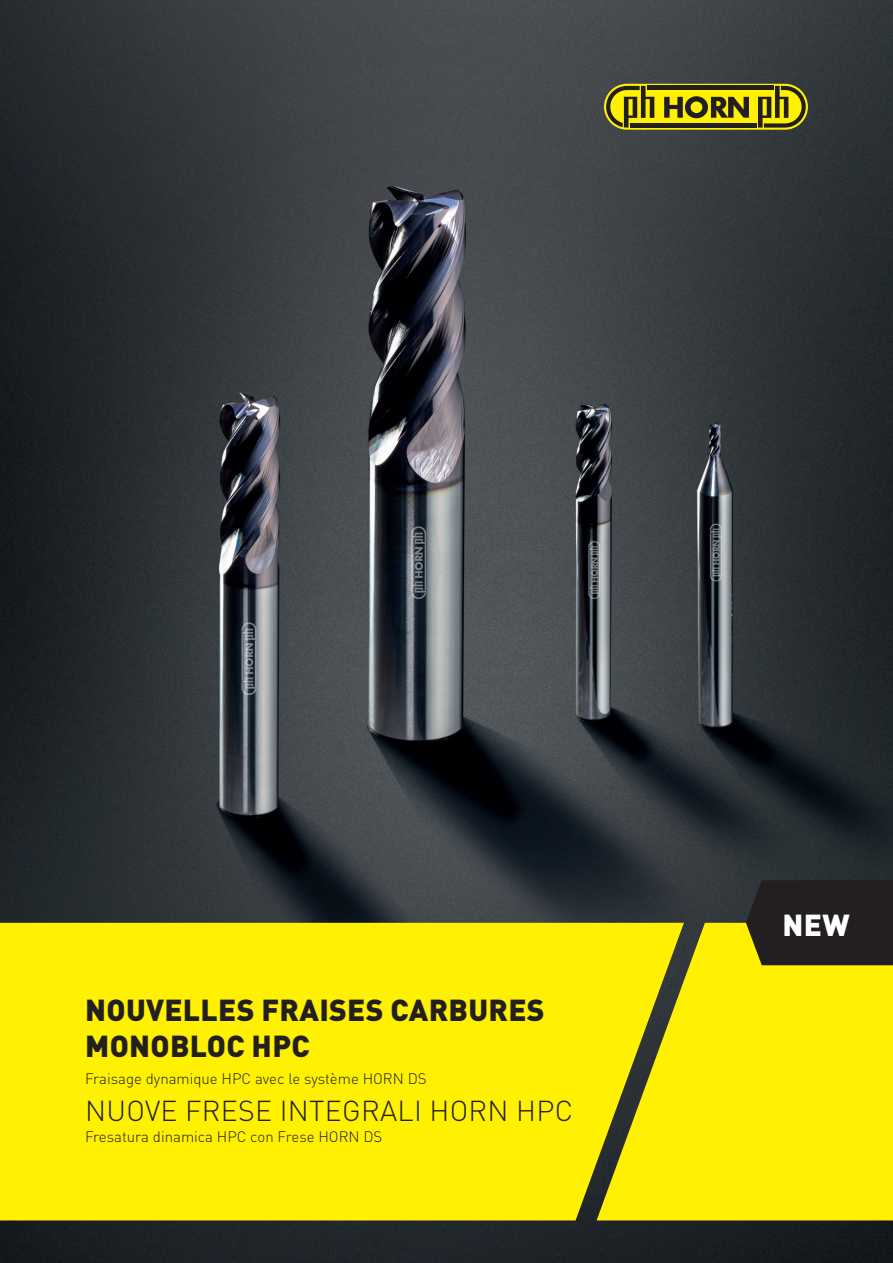
<style>
.page{position:relative;width:893px;height:1263px;background:#fff}
.page>*{position:absolute;margin:0;border:0;box-sizing:border-box;transform-origin:0 0}
.t1{font:900 30px/36.5px "DIN Pro";letter-spacing:.01em;color:#231f20}
.t2{font:900 30px "DIN Pro";color:#fff}
.t3{font:300 28.5px "DIN Pro";letter-spacing:.01em;color:#231f20}
.t4{font:300 15px "DIN Pro";color:#231f20}
</style>
<div class="page">
<img style="left:0;top:0;width:893px;height:1263px">
<div style="left:0;top:923px;width:597px;height:297px;background:#fff101"></div>
<svg style="left:597px;top:923px;width:296px;height:297px;background:#f0e304"></svg>
<div style="left:604px;top:84px;width:204px;height:46px;background:#fff101;border-radius:23px"></div>
<hr style="left:647px;top:86px;width:127px;height:4px;background:#231f20">
<div style="left:630px;top:123px;width:127px;height:5px;background:#231f20"></div>
<svg style="left:606px;top:86px;width:48px;height:42px"></svg>
<svg style="left:664px;top:96px;width:85px;height:22px"></svg>
<svg style="left:758px;top:86px;width:48px;height:42px"></svg>
<div style="left:746px;top:880px;width:147px;height:85px;background:#231f20"></div>
<h1 class="t1" style="left:85px;top:989px;width:461px">NOUVELLES FRAISES CARBURES<br>MONOBLOC HPC</h1>
<p class="t4" style="left:85px;top:1067px;width:343px">Fraisage dynamique HPC avec le système HORN DS</p>
<h2 class="t3" style="left:85px;top:1089px;width:489px">NUOVE FRESE INTEGRALI HORN HPC</h2>
<p class="t4" style="left:85px;top:1125px;width:299px">Fresatura dinamica HPC con Frese HORN DS</p>
<h1 class="t2" style="left:782px;top:901px;width:69px">NEW</h1>
</div>
